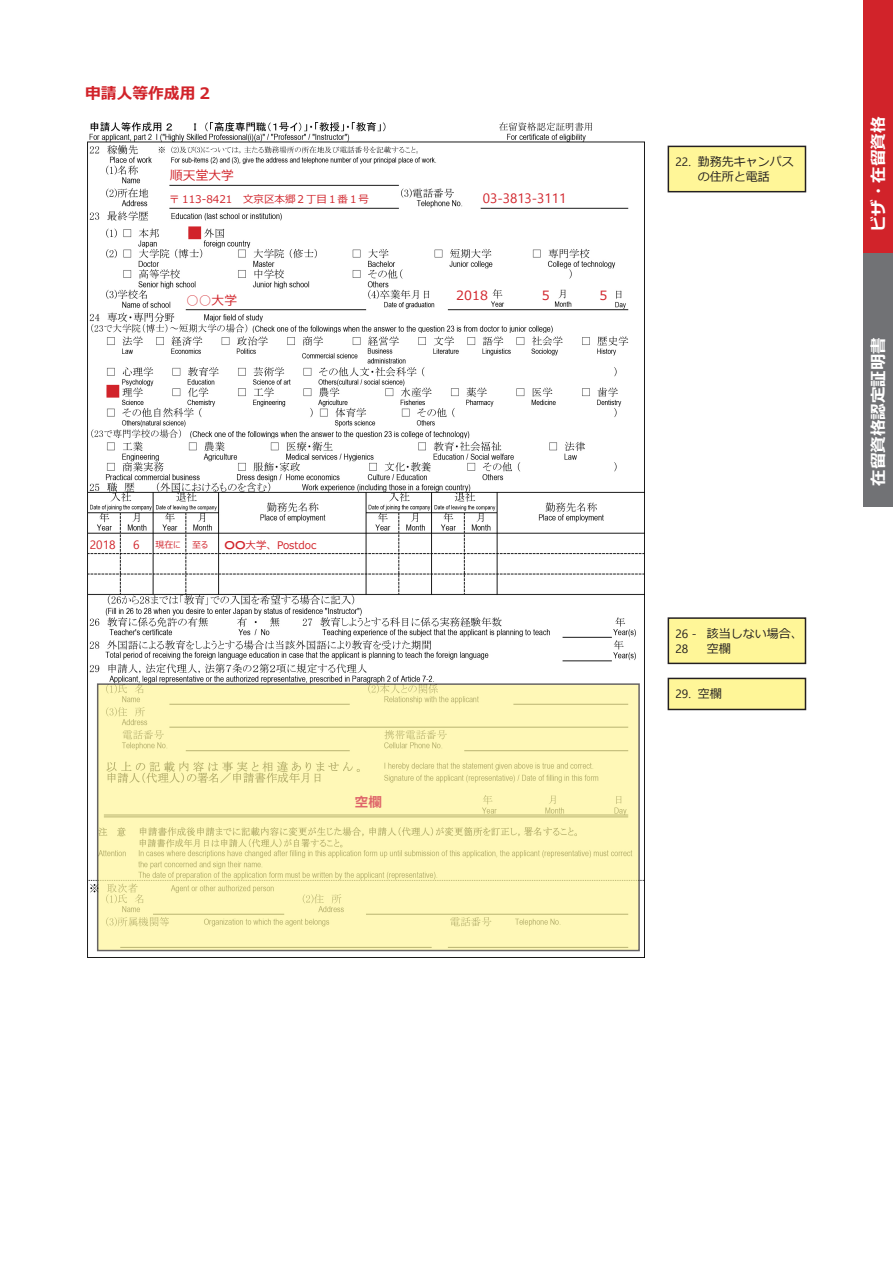
<style>
.page{position:relative;width:893px;height:1263px;background:#fff}
.page>*{position:absolute;margin:0;border:0;box-sizing:border-box;transform-origin:0 0}
.t1{font:700 16.5px "Meiryo";color:#fff}
.t2{font:700 15.75px "Meiryo";color:#d1232a}
.t3{font:13.5px "Ebrima";color:#d1232a}
.t4{font:700 13.5px "Meiryo";color:#d1232a}
.t5{font:12.75px "Meiryo";color:#d1232a}
.t6{font:12px/15px "Meiryo";color:#231f20}
.t7{font:12px "Ebrima";color:#231f20}
.t8{font:12px "Ebrima";color:#d1232a}
.t9{font:12px "Meiryo UI";color:#231f20}
.t10{font:10.5px "Meiryo";color:#d1232a}
.t11{font:9px "Meiryo UI";color:#d1232a}
.s1{font-weight:700}
</style>
<div class="page">
<div style="left:863px;top:0;width:30px;height:254px;background:#d1232a"></div>
<div style="left:863px;top:254px;width:30px;height:253px;background:#717275"></div>
<img style="left:87px;top:123px;width:557px;height:834px">
<div style="left:188px;top:226px;width:13px;height:13px;background:#d1232a;border:4px solid #d1232a"></div>
<svg style="left:99px;top:685px;width:539px;height:264px;background:#f9f2b1"></svg>
<div style="left:668px;top:146px;width:137px;height:46px;background:#fff698"></div>
<div style="left:668px;top:146px;width:138px;height:46px;border:1px solid #231f20"></div>
<div style="left:106px;top:385px;width:13px;height:13px;background:#d1232a;border:4px solid #d1232a"></div>
<div style="left:668px;top:618px;width:137px;height:45px;background:#fff698"></div>
<div style="left:668px;top:617px;width:138px;height:47px;border:1px solid #231f20"></div>
<div style="left:668px;top:678px;width:137px;height:31px;background:#fff698"></div>
<div style="left:668px;top:678px;width:138px;height:32px;border:1px solid #231f20"></div>
<p class="t2" style="left:85px;top:83px;width:126px">申請人等作成用 2</p>
<p class="t5" style="left:170px;top:167px;width:65px">順天堂大学</p>
<p class="t10" style="left:169px;top:192px;width:201px">〒 113-8421　文京区本郷２丁目１番１号</p>
<p class="t5" style="left:186px;top:291px;width:52px">○○大学</p>
<p class="t8" style="left:90px;top:535px;width:27px">2018</p>
<p class="t8" style="left:133px;top:535px;width:8px">6</p>
<p class="t11" style="left:155px;top:539px;width:27px">現在に</p>
<p class="t11" style="left:192px;top:539px;width:17px">至る</p>
<p class="t10" style="left:224px;top:537px;width:93px"><span class="s1">〇〇</span>大学、Postdoc</p>
<p class="t4" style="left:355px;top:793px;width:28px">空欄</p>
<p class="t3" style="left:483px;top:188px;width:85px">03-3813-3111</p>
<p class="t5" style="left:456px;top:287px;width:33px">2018</p>
<p class="t5" style="left:542px;top:287px;width:9px">5</p>
<p class="t5" style="left:599px;top:287px;width:9px">5</p>
<p class="t6" style="left:698px;top:155px;width:97px">勤務先キャンパス</p>
<p class="t7" style="left:675px;top:153px;width:17px">22.</p>
<p class="t6" style="left:698px;top:170px;width:73px">の住所と電話</p>
<p class="t6" style="left:707px;top:627px;width:97px">該当しない場合、空欄</p>
<p class="t9" style="left:698px;top:685px;width:25px">空欄</p>
<p class="t7" style="left:675px;top:624px;width:23px">26-</p>
<p class="t7" style="left:675px;top:639px;width:14px">28</p>
<p class="t7" style="left:675px;top:685px;width:17px">29.</p>
<h1 class="t1" style="left:867px;top:232px;width:117px;rotate:-90deg">ビザ・在留資格</h1>
<h1 class="t1" style="left:867px;top:486px;width:150px;rotate:-90deg">在留資格認定証明書</h1>
</div>
